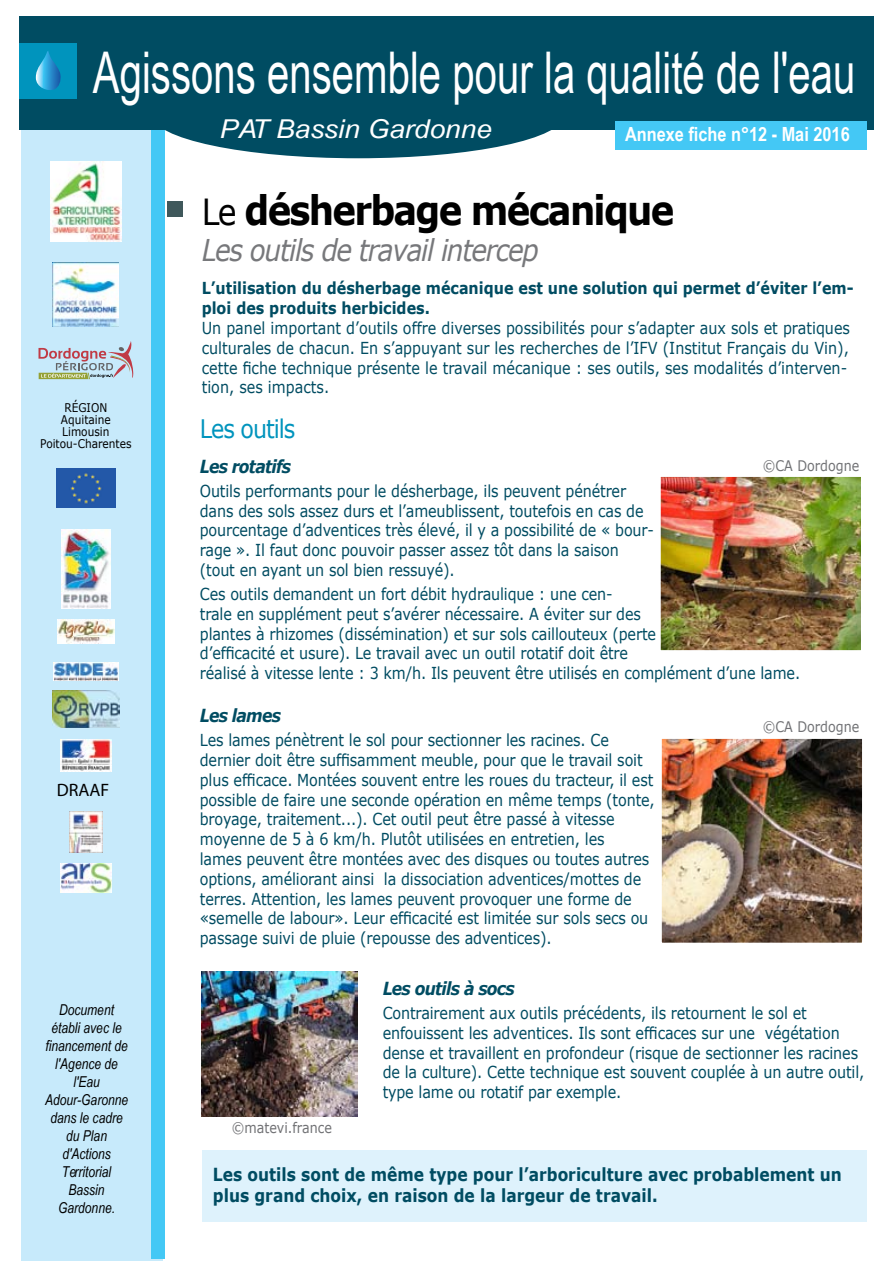
<style>
.page{position:relative;width:893px;height:1263px;background:#fff}
.page>*{position:absolute;margin:0;border:0;box-sizing:border-box;transform-origin:0 0}
.t1{font:57.45px "Arial Narrow";color:#fff;scale:.85 1}
.t2{font:700 40.5px "Verdana";letter-spacing:-.05em;color:#000;scale:.88 1}
.t3{font:italic 30px "Verdana";letter-spacing:-.05em;color:#77787b;scale:.88 1}
.t4{font:italic 25.95px "Arial Narrow";color:#fff;scale:1.31 1}
.t5{font:25.5px "Verdana";letter-spacing:-.045em;color:#0094bd;scale:.87 1}
.t6{font:700 19.5px "Arial Narrow";color:#fff}
.t7{font:700 18px/21px "Verdana";color:#004c62;scale:.86 1}
.t8{font:italic 700 18px "Verdana";letter-spacing:-.045em;color:#004c62;scale:.87 1}
.t9{font:18px "Myriad Pro";color:#000}
.t10{font:16.5px/19.8px "Verdana";letter-spacing:-.01em;color:#004c62;scale:.87 1}
.t11{font:700 16.5px/19.8px "Verdana";color:#004c62;scale:.87 1}
.t12{font:italic 15px/18px "Arial Narrow";color:#000;text-align:center}
.t13{font:14.55px "Verdana";color:#717275;scale:.87 1}
.t14{font:12px/12px "Verdana";color:#000;text-align:center;scale:.88 1}
.s1{font-weight:400;font-size:36px}
</style>
<div class="page">
<div style="left:202px;top:1150px;width:664px;height:71px;background:#def2fc"></div>
<div style="left:152px;top:71px;width:412px;height:87px;background:#004c62;border-radius:50%"></div>
<div style="left:21px;top:129px;width:142px;height:1132px;background:#c7eafb"></div>
<div style="left:151px;top:17px;width:14px;height:1242px;background:#44c8f5"></div>
<div style="left:19px;top:17px;width:855px;height:113px;background:#004c62"></div>
<div style="left:19px;top:43px;width:58px;height:56px;background:#0094bd"></div>
<svg style="left:36px;top:51px;width:25px;height:39px"></svg>
<img style="left:61px;top:530px;width:50px;height:79px">
<img style="left:60px;top:740px;width:52px;height:31px">
<img style="left:50px;top:162px;width:71px;height:79px">
<img style="left:61px;top:863px;width:50px;height:30px">
<img style="left:58px;top:620px;width:56px;height:24px">
<img style="left:70px;top:811px;width:32px;height:41px">
<img style="left:56px;top:468px;width:59px;height:40px">
<img style="left:53px;top:262px;width:66px;height:65px">
<svg style="left:39px;top:341px;width:95px;height:38px"></svg>
<img style="left:53px;top:690px;width:66px;height:37px">
<img style="left:54px;top:662px;width:64px;height:18px">
<div style="left:615px;top:121px;width:251px;height:28px;background:#44c8f5"></div>
<div style="left:167px;top:201px;width:16px;height:15px;background:#3f585b"></div>
<img style="left:661px;top:477px;width:199px;height:173px">
<div style="left:656px;top:472px;width:209px;height:183px;border:4px solid #fff"></div>
<img style="left:662px;top:739px;width:199px;height:203px">
<div style="left:657px;top:734px;width:209px;height:213px;border:4px solid #fff"></div>
<img style="left:202px;top:972px;width:155px;height:144px">
<h1 class="t1" style="left:93px;top:31px;width:899px">Agissons ensemble pour la qualité de l'eau</h1>
<h3 class="t4" style="left:220px;top:110px;width:209px">PAT Bassin Gardonne</h3>
<p class="t6" style="left:625px;top:119px;width:226px">Annexe fiche n°12 - Mai 2016</p>
<h2 class="t2" style="left:202px;top:184px;width:539px"><span class="s1">Le</span> désherbage mécanique</h2>
<h3 class="t3" style="left:202px;top:231px;width:385px">Les outils de travail intercep</h3>
<p class="t14" style="left:40px;top:401px;width:105px">RÉGION<br>Aquitaine<br>Limousin<br>Poitou-Charentes</p>
<p class="t9" style="left:57px;top:779px;width:54px">DRAAF</p>
<p class="t12" style="left:45px;top:1001px;width:85px">Document établi avec le financement de l'Agence de l'Eau<br>Adour-Garonne dans le cadre du Plan d'Actions<br>Territorial<br>Bassin<br>Gardonne.</p>
<p class="t11" style="left:202px;top:278px;width:751px">L’utilisation du désherbage mécanique est une solution qui permet d’éviter l’em&shy;ploi des produits herbicides.</p>
<p class="t10" style="left:202px;top:317px;width:747px">Un panel important d’outils offre diverses possibilités pour s’adapter aux sols et pratiques culturales de chacun. En s’appuyant sur les recherches de l’IFV (Institut Français du Vin), cette fiche technique présente le travail mécanique : ses outils, ses modalités d’interven&shy;tion, ses impacts.</p>
<h3 class="t5" style="left:200px;top:413px;width:111px">Les outils</h3>
<p class="t8" style="left:200px;top:455px;width:107px">Les rotatifs</p>
<p class="t10" style="left:200px;top:480px;width:523px">Outils performants pour le désherbage, ils peuvent pénétrer dans des sols assez durs et l’ameublissent, toutefois en cas de pourcentage d’adventices très élevé, il y a possibilité de « bour&shy;rage ». Il faut donc pouvoir passer assez tôt dans la saison (tout en ayant un sol bien ressuyé).</p>
<p class="t10" style="left:200px;top:584px;width:691px">Ces outils demandent un fort débit hydraulique : une cen-<br>trale en supplément peut s’avérer nécessaire. A éviter sur des<br>plantes à rhizomes (dissémination) et sur sols caillouteux (perte<br>d’efficacité et usure). Le travail avec un outil rotatif doit être<br>réalisé à vitesse lente : 3 km/h. Ils peuvent être utilisés en complément d’une lame.</p>
<p class="t8" style="left:200px;top:704px;width:95px">Les lames</p>
<p class="t10" style="left:200px;top:730px;width:524px">Les lames pénètrent le sol pour sectionner les racines. Ce dernier doit être suffisamment meuble, pour que le travail soit plus efficace. Montées souvent entre les roues du tracteur, il est possible de faire une seconde opération en même temps (tonte, broyage, traitement...). Cet outil peut être passé à vitesse moyenne de 5 à 6 km/h. Plutôt utilisées en entretien, les<br>lames peuvent être montées avec des disques ou toutes autres options, améliorant ainsi la dissociation adventices/mottes de terres. Attention, les lames peuvent provoquer une forme de «semelle de labour». Leur efficacité est limitée sur sols secs ou passage suivi de pluie (repousse des adventices).</p>
<p class="t13" style="left:763px;top:456px;width:113px">©CA Dordogne</p>
<p class="t13" style="left:763px;top:717px;width:113px">©CA Dordogne</p>
<p class="t13" style="left:232px;top:1119px;width:117px">©matevi.france</p>
<p class="t8" style="left:383px;top:977px;width:153px">Les outils à socs</p>
<p class="t10" style="left:383px;top:1003px;width:555px">Contrairement aux outils précédents, ils retournent le sol et enfouissent les adventices. Ils sont efficaces sur une végétation dense et travaillent en profondeur (risque de sectionner les racines de la culture). Cette technique est souvent couplée à un autre outil, type lame ou rotatif par exemple.</p>
<p class="t7" style="left:213px;top:1163px;width:733px">Les outils sont de même type pour l’arboriculture avec probablement un plus grand choix, en raison de la largeur de travail.</p>
</div>
